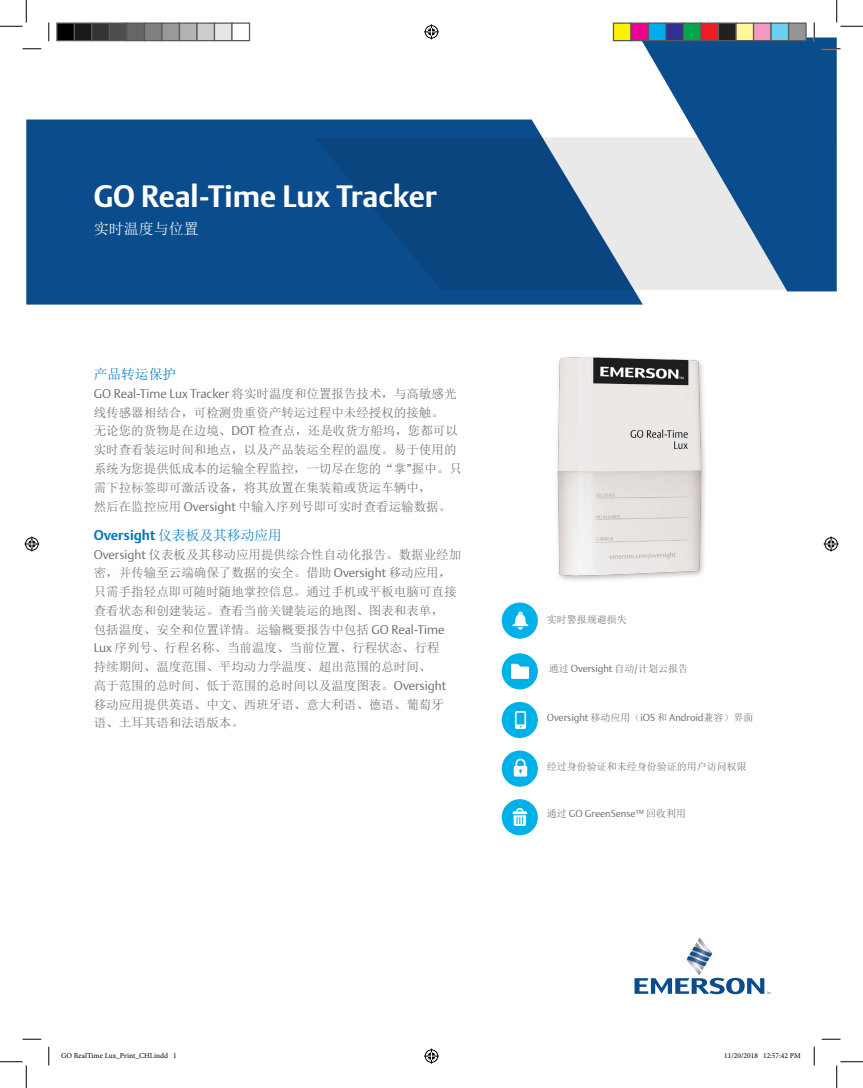
<style>
.page{position:relative;width:863px;height:1088px;background:#fff}
.page>*{position:absolute;margin:0;border:0;box-sizing:border-box;transform-origin:0 0}
.t1{font:700 30px "DTL Argo T";color:#fff}
.t2{font:15px "Sim Sun";color:#fff}
.t3{font:700 13.75px "DTL Argo T";color:#0079c2}
.t4{font:13.75px "Sim Sun";color:#0079c2}
.t5{font:12.5px/18.8px "Sim Sun";color:#6c6d70}
.t6{font:300 12.5px "DTL Argo T";color:#6c6d70}
.t7{font:300 10px "DTL Argo T";color:#6c6d70}
.t8{font:10px "Sim Sun";color:#6c6d70}
.t9{font:7.5px "Minion Pro";color:#000}
.s1{font-family:"Sim Sun";font-weight:400}
.s2{font-family:"DTL Argo T";font-weight:300}
</style>
<div class="page">
<div style="left:501px;top:750px;width:37px;height:36px;background:#00b0e9;border-radius:50%"></div>
<div style="left:501px;top:702px;width:37px;height:36px;background:#00b0e9;border-radius:50%"></div>
<div style="left:501px;top:653px;width:37px;height:36px;background:#00b0e9;border-radius:50%"></div>
<div style="left:501px;top:602px;width:37px;height:36px;background:#00b0e9;border-radius:50%"></div>
<svg style="left:511px;top:663px;width:18px;height:16px"></svg>
<div style="left:501px;top:799px;width:37px;height:36px;background:#00b0e9;border-radius:50%"></div>
<svg style="left:513px;top:758px;width:14px;height:18px"></svg>
<svg style="left:512px;top:611px;width:16px;height:18px"></svg>
<svg style="left:512px;top:808px;width:15px;height:18px"></svg>
<svg style="left:515px;top:711px;width:11px;height:18px"></svg>
<div style="left:26px;top:119px;width:616px;height:185px;background:#0b4c8c"></div>
<svg style="left:314px;top:138px;width:325px;height:152px;background:#2c5f92"></svg>
<svg style="left:639px;top:38px;width:197px;height:253px;background:#608ab0"></svg>
<svg style="left:634px;top:937px;width:136px;height:57px"></svg>
<img style="left:557px;top:357px;width:148px;height:224px">
<svg style="left:22px;top:48px;width:19px;height:2px"></svg>
<svg style="left:821px;top:48px;width:19px;height:2px"></svg>
<svg style="left:22px;top:1038px;width:19px;height:2px"></svg>
<svg style="left:821px;top:1038px;width:19px;height:2px"></svg>
<svg style="left:48px;top:22px;width:2px;height:19px"></svg>
<svg style="left:48px;top:1046px;width:2px;height:19px"></svg>
<svg style="left:813px;top:22px;width:2px;height:19px"></svg>
<svg style="left:813px;top:1046px;width:2px;height:19px"></svg>
<svg style="left:0;top:0;width:27px;height:27px"></svg>
<svg style="left:0;top:1061px;width:27px;height:27px"></svg>
<svg style="left:836px;top:0;width:26px;height:27px"></svg>
<svg style="left:836px;top:1061px;width:26px;height:27px"></svg>
<svg style="left:424px;top:24px;width:15px;height:15px"></svg>
<svg style="left:424px;top:1048px;width:15px;height:15px"></svg>
<svg style="left:24px;top:536px;width:15px;height:15px"></svg>
<svg style="left:823px;top:536px;width:15px;height:15px"></svg>
<div style="left:57px;top:23px;width:17px;height:18px;background:#000"></div>
<div style="left:56px;top:22px;width:19px;height:19px;border:1px solid #595959"></div>
<div style="left:74px;top:23px;width:18px;height:18px;background:#1a1a1a"></div>
<div style="left:74px;top:22px;width:18px;height:19px;border:1px solid #595959"></div>
<div style="left:92px;top:23px;width:17px;height:18px;background:#333"></div>
<div style="left:91px;top:22px;width:19px;height:19px;border:1px solid #595959"></div>
<div style="left:109px;top:23px;width:18px;height:18px;background:#4d4d4d"></div>
<div style="left:109px;top:22px;width:19px;height:19px;border:1px solid #595959"></div>
<div style="left:127px;top:23px;width:17px;height:18px;background:#666"></div>
<div style="left:126px;top:22px;width:19px;height:19px;border:1px solid #595959"></div>
<div style="left:144px;top:23px;width:18px;height:18px;background:#808080"></div>
<div style="left:144px;top:22px;width:18px;height:19px;border:1px solid #595959"></div>
<div style="left:162px;top:23px;width:17px;height:18px;background:#999"></div>
<div style="left:161px;top:22px;width:19px;height:19px;border:1px solid #595959"></div>
<div style="left:179px;top:23px;width:18px;height:18px;background:#b3b3b3"></div>
<div style="left:179px;top:22px;width:19px;height:19px;border:1px solid #595959"></div>
<div style="left:197px;top:23px;width:17px;height:18px;background:#ccc"></div>
<div style="left:196px;top:22px;width:19px;height:19px;border:1px solid #595959"></div>
<div style="left:214px;top:23px;width:18px;height:18px;background:#e6e6e6"></div>
<div style="left:214px;top:22px;width:18px;height:19px;border:1px solid #595959"></div>
<div style="left:231px;top:22px;width:19px;height:19px;border:1px solid #595959"></div>
<div style="left:613px;top:23px;width:18px;height:18px;background:#fff101"></div>
<div style="left:612px;top:22px;width:19px;height:19px;border:1px solid #595959"></div>
<div style="left:631px;top:23px;width:17px;height:18px;background:#ed028c"></div>
<div style="left:630px;top:22px;width:19px;height:19px;border:1px solid #595959"></div>
<div style="left:648px;top:23px;width:18px;height:18px;background:#00aeef"></div>
<div style="left:648px;top:22px;width:18px;height:19px;border:1px solid #595959"></div>
<div style="left:666px;top:23px;width:17px;height:18px;background:#2e3092"></div>
<div style="left:665px;top:22px;width:19px;height:19px;border:1px solid #595959"></div>
<div style="left:683px;top:23px;width:18px;height:18px;background:#00a54f"></div>
<div style="left:682px;top:22px;width:19px;height:19px;border:1px solid #595959"></div>
<div style="left:701px;top:23px;width:17px;height:18px;background:#ee1d23"></div>
<div style="left:700px;top:22px;width:19px;height:19px;border:1px solid #595959"></div>
<div style="left:718px;top:23px;width:18px;height:18px;background:#231f20"></div>
<div style="left:718px;top:22px;width:18px;height:19px;border:1px solid #595959"></div>
<div style="left:736px;top:23px;width:17px;height:18px;background:#fff79a"></div>
<div style="left:735px;top:22px;width:19px;height:19px;border:1px solid #595959"></div>
<div style="left:753px;top:23px;width:18px;height:18px;background:#f499c2"></div>
<div style="left:752px;top:22px;width:19px;height:19px;border:1px solid #595959"></div>
<div style="left:771px;top:23px;width:17px;height:18px;background:#6bcff6"></div>
<div style="left:770px;top:22px;width:19px;height:19px;border:1px solid #595959"></div>
<div style="left:788px;top:23px;width:18px;height:18px;background:#939598"></div>
<div style="left:788px;top:22px;width:18px;height:19px;border:1px solid #595959"></div>
<h1 class="t1" style="left:94px;top:179px;width:344px">GO Real-Time Lux Tracker</h1>
<p class="t2" style="left:94px;top:222px;width:106px">实时温度与位置</p>
<p class="t4" style="left:94px;top:367px;width:84px">产品转运保护</p>
<p class="t6" style="left:94px;top:386px;width:364px">GO Real-Time Lux Tracker <span class="s1">将实时温度和位置报告技术，与高敏感光</span></p>
<p class="t5" style="left:94px;top:403px;width:370px">线传感器相结合，可检测贵重资产转运过程中未经授权的接触。<br>无论您的货物是在边境、<span class="s2">DOT</span> 检查点，还是收货方船坞，您都可以实时查看装运时间和地点，以及产品装运全程的温度。易于使用的系统为您提供低成本的运输全程监控，一切尽在您的“掌<span class="s2">”</span>握中。只需下拉标签即可激活设备，将其放置在集装箱或货运车辆中，<br>然后在监控应用 <span class="s2">Oversight</span> 中输入序列号即可实时查看运输数据。</p>
<p class="t3" style="left:94px;top:527px;width:190px">Oversight <span class="s1">仪表板及其移动应用</span></p>
<p class="t5" style="left:94px;top:545px;width:369px"><span class="s2">Oversight</span> 仪表板及其移动应用提供综合性自动化报告。数据业经加密，并传输至云端确保了数据的安全。借助 <span class="s2">Oversight</span> 移动应用，只需手指轻点即可随时随地掌控信息。通过手机或平板电脑可直接查看状态和创建装运。查看当前关键装运的地图、图表和表单，<br>包括温度、安全和位置详情。运输概要报告中包括 <span class="s2">GO Real-Time Lux</span> 序列号、行程名称、当前温度、当前位置、行程状态、行程<br>持续期间、温度范围、平均动力学温度、超出范围的总时间、<br>高于范围的总时间、低于范围的总时间以及温度图表。<span class="s2">Oversight</span>移动应用提供英语、中文、西班牙语、意大利语、德语、葡萄牙<br>语、土耳其语和法语版本。</p>
<p class="t8" style="left:546px;top:615px;width:81px">实时警报规避损失</p>
<p class="t7" style="left:548px;top:662px;width:141px"><span class="s1">通过</span> Oversight <span class="s1">自动</span>/<span class="s1">计划云报告</span></p>
<p class="t7" style="left:546px;top:711px;width:208px">Oversight <span class="s1">移动应用（</span>iOS <span class="s1">和</span> Android<span class="s1">兼容）界面</span></p>
<p class="t8" style="left:546px;top:761px;width:202px">经过身份验证和未经身份验证的用户访问权限</p>
<p class="t7" style="left:546px;top:807px;width:141px"><span class="s1">通过</span> GO GreenSense™ <span class="s1">回收利用</span></p>
<p class="t9" style="left:61px;top:1050px;width:117px">GO RealTime Lux_Print_CHI.indd 1</p>
<p class="t9" style="left:724px;top:1050px;width:78px">11/20/2018 12:57:42 PM</p>
</div>
